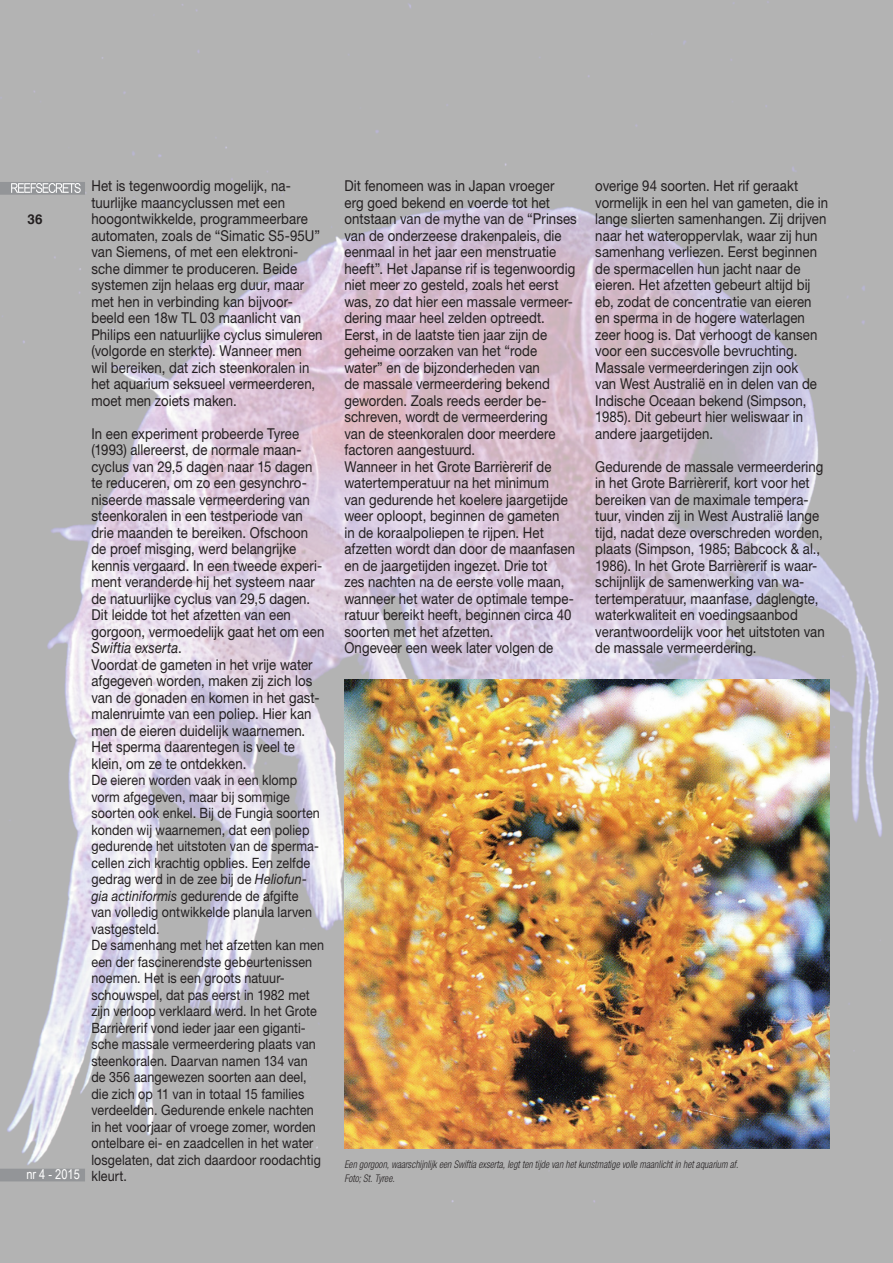
<style>
.page{position:relative;width:893px;height:1263px;background:#fff}
.page>*{position:absolute;margin:0;border:0;box-sizing:border-box;transform-origin:0 0}
.Platte_tekst{font:15px/16.5px "Helvetica Neue LT Std";letter-spacing:.005em;color:#231f20;scale:.88 1}
.Platte_tekst-2{font:14.25px/16.5px "Helvetica Neue LT Std";letter-spacing:.005em;color:#231f20;scale:.88 1}
.t1{font:13.5px "Arial Narrow";color:#fff}
.t2{font:700 13.5px "Helvetica";color:#231f20}
.Foto_bijschrift{font:italic 300 condensed 10.5px "Helvetica Neue LT Std";letter-spacing:.005em;color:#231f20;scale:.9 1}
.s1{font-style:italic}
</style>
<div class="page">
<img style="left:0;top:0;width:893px;height:1263px">
<img style="left:344px;top:679px;width:485px;height:469px">
<div style="left:0;top:1169px;width:85px;height:12px;background:#939598"></div>
<div style="left:0;top:182px;width:85px;height:13px;background:#939598"></div>
<svg style="left:11px;top:183px;width:70px;height:10px"></svg>
<p class="Platte_tekst" style="left:344px;top:178px;width:266px">Dit fenomeen was in Japan vroeger erg goed bekend en voerde tot het ontstaan van de mythe van de “Prinses van de onderzeese drakenpaleis, die eenmaal in het jaar een menstruatie heeft”. Het Japanse rif is tegenwoordig niet meer zo gesteld, zoals het eerst was, zo dat hier een massale vermeer&shy;dering maar heel zelden optreedt.</p>
<p class="Platte_tekst" style="left:344px;top:326px;width:242px">Eerst, in de laatste tien jaar zijn de geheime oorzaken van het “rode water” en de bijzonderheden van de massale vermeerdering bekend geworden. Zoals reeds eerder be&shy;schreven, wordt de vermeerdering van de steenkoralen door meerdere factoren aangestuurd.</p>
<p class="Platte_tekst" style="left:344px;top:458px;width:264px">Wanneer in het Grote Barrièrerif de watertemperatuur na het minimum<br>van gedurende het koelere jaargetijde weer oploopt, beginnen de gameten<br>in de koraalpoliepen te rijpen. Het afzetten wordt dan door de maanfasen en de jaargetijden ingezet. Drie tot<br>zes nachten na de eerste volle maan, wanneer het water de optimale tempe&shy;ratuur bereikt heeft, beginnen circa 40 soorten met het afzetten.</p>
<p class="Platte_tekst" style="left:344px;top:640px;width:239px">Ongeveer een week later volgen de</p>
<p class="Platte_tekst" style="left:595px;top:178px;width:266px">overige 94 soorten. Het rif geraakt vormelijk in een hel van gameten, die in lange slierten samenhangen. Zij drijven naar het wateroppervlak, waar zij hun samenhang verliezen. Eerst beginnen de spermacellen hun jacht naar de eieren. Het afzetten gebeurt altijd bij eb, zodat de concentratie van eieren en sperma in de hogere waterlagen zeer hoog is. Dat verhoogt de kansen voor een succesvolle bevruchting.</p>
<p class="Platte_tekst" style="left:595px;top:359px;width:253px">Massale vermeerderingen zijn ook van West Australië en in delen van de<br>Indische Oceaan bekend (Simpson,<br>1985). Dit gebeurt hier weliswaar in andere jaargetijden.</p>
<p class="Platte_tekst" style="left:595px;top:458px;width:262px">Gedurende de massale vermeerdering in het Grote Barrièrerif, kort voor het bereiken van de maximale tempera&shy;tuur, vinden zij in West Australië lange tijd, nadat deze overschreden worden, plaats (Simpson, 1985; Babcock &amp; al., 1986). In het Grote Barrièrerif is waar&shy;schijnlijk de samenwerking van wa&shy;tertemperatuur, maanfase, daglengte, waterkwaliteit en voedingsaanbod verantwoordelijk voor het uitstoten van de massale vermeerdering.</p>
<p class="Platte_tekst" style="left:91px;top:178px;width:264px">Het is tegenwoordig mogelijk, na&shy;tuurlijke maancyclussen met een hoogontwikkelde, programmeerbare automaten, zoals de “Simatic S5-95U” van Siemens, of met een elektroni&shy;sche dimmer te produceren. Beide systemen zijn helaas erg duur, maar met hen in verbinding kan bijvoor&shy;beeld een 18w TL 03 maanlicht van Philips een natuurlijke cyclus simuleren (volgorde en sterkte). Wanneer men<br>wil bereiken, dat zich steenkoralen in het aquarium seksueel vermeerderen, moet men zoiets maken.</p>
<p class="Platte_tekst" style="left:91px;top:425px;width:266px">In een experiment probeerde Tyree (1993) allereerst, de normale maan&shy;cyclus van 29,5 dagen naar 15 dagen te reduceren, om zo een gesynchro&shy;niseerde massale vermeerdering van steenkoralen in een testperiode van drie maanden te bereiken. Ofschoon de proef misging, werd belangrijke kennis vergaard. In een tweede experi&shy;ment veranderde hij het systeem naar de natuurlijke cyclus van 29,5 dagen.<br>Dit leidde tot het afzetten van een gorgoon, vermoedelijk gaat het om een <span class="s1">Swiftia exserta</span>.</p>
<p class="Platte_tekst" style="left:91px;top:656px;width:261px">Voordat de gameten in het vrije water afgegeven worden, maken zij zich los van de gonaden en komen in het gast&shy;malenruimte van een poliep. Hier kan men de eieren duidelijk waarnemen.<br>Het sperma daarentegen is veel te klein, om ze te ontdekken.</p>
<p class="Platte_tekst-2" style="left:91px;top:772px;width:261px">De eieren worden vaak in een klomp vorm afgegeven, maar bij sommige soorten ook enkel. Bij de Fungia soorten konden wij waarnemen, dat een poliep gedurende het uitstoten van de sperma&shy;cellen zich krachtig opblies. Een zelfde gedrag werd in de zee bij de <span class="s1">Heliofun&shy;gia actiniformis</span> gedurende de afgifte van volledig ontwikkelde planula larven vastgesteld.</p>
<p class="Platte_tekst-2" style="left:91px;top:937px;width:266px">De samenhang met het afzetten kan men een der fascinerendste gebeurtenissen noemen. Het is een groots natuur&shy;schouwspel, dat pas eerst in 1982 met zijn verloop verklaard werd. In het Grote Barrièrerif vond ieder jaar een giganti&shy;sche massale vermeerdering plaats van steenkoralen. Daarvan namen 134 van de 356 aangewezen soorten aan deel, die zich op 11 van in totaal 15 families verdeelden. Gedurende enkele nachten in het voorjaar of vroege zomer, worden ontelbare ei- en zaadcellen in het water losgelaten, dat zich daardoor roodachtig kleurt.</p>
<p class="t2" style="left:28px;top:211px;width:17px">36</p>
<p class="Foto_bijschrift" style="left:344px;top:1158px;width:439px">Een gorgoon, waarschijnlijk een Swiftia exserta, legt ten tijde van het kunstmatige volle maanlicht in het aquarium af.</p>
<p class="t1" style="left:26px;top:1164px;width:55px">nr 4 - 2015</p>
<p class="Foto_bijschrift" style="left:344px;top:1172px;width:57px">Foto; St. Tyree.</p>
</div>
